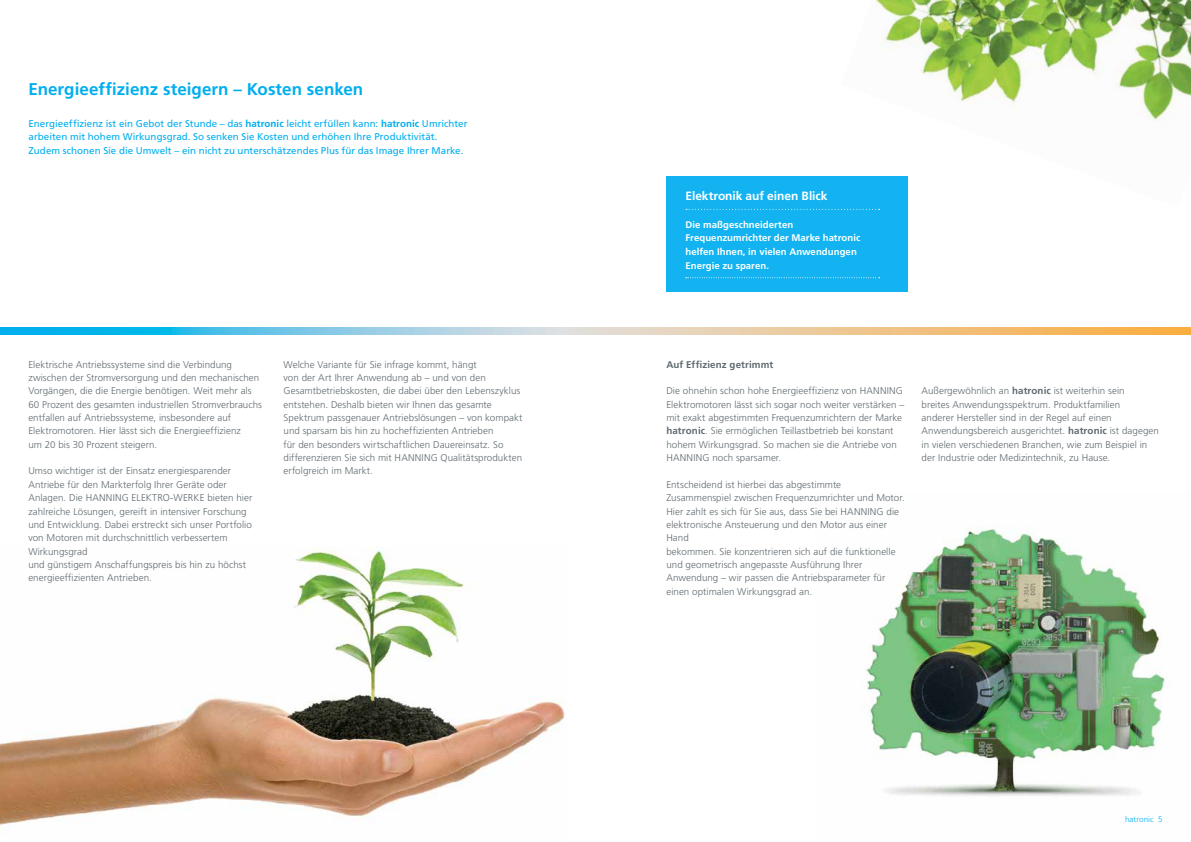
<style>
.page{position:relative;width:1191px;height:842px;background:#fff}
.page>*{position:absolute;margin:0;border:0;box-sizing:border-box;transform-origin:0 0}
.t1{font:700 17px "Frutiger LT Pro";color:#00aeef}
.t2{font:700 12px "Frutiger LT Pro";letter-spacing:-.005em;color:#fff}
.t3{font:300 9.8px/13.4px "Frutiger LT Pro";letter-spacing:.005em;color:#606a70}
.t4{font:9.8px/13.4px "Frutiger LT Pro";color:#00aeef}
.t5{font:700 9.8px "Frutiger LT Pro";letter-spacing:.01em;color:#606a70}
.t6{font:700 9.6px/13.7px "Frutiger LT Pro";letter-spacing:.005em;color:#fff}
.t7{font:300 8px "Frutiger LT Pro";letter-spacing:.01em;color:#00aeef}
.s1{font-weight:700}
</style>
<div class="page">
<img style="left:865px;top:527px;width:303px;height:269px">
<img style="left:0;top:549px;width:565px;height:280px">
<svg style="left:0;top:327px;width:1191px;height:7px;background:#acc4b7"></svg>
<div style="left:666px;top:176px;width:241px;height:116px;background:#12b3f0"></div>
<svg style="left:686px;top:209px;width:193px;height:1px"></svg>
<svg style="left:686px;top:277px;width:193px;height:1px"></svg>
<img style="left:874px;top:0;width:317px;height:207px">
<h1 class="t1" style="left:28px;top:79px;width:336px">Energieeffizienz steigern – Kosten senken</h1>
<p class="t4" style="left:29px;top:117px;width:440px">Energieeffizienz ist ein Gebot der Stunde – das <span class="s1">hatronic</span> leicht erfüllen kann: <span class="s1">hatronic</span> Umrichter arbeiten mit hohem Wirkungsgrad. So senken Sie Kosten und erhöhen Ihre Produktivität.<br>Zudem schonen Sie die Umwelt – ein nicht zu unterschätzendes Plus für das Image Ihrer Marke.</p>
<p class="t3" style="left:28px;top:357px;width:235px">Elektrische Antriebssysteme sind die Verbindung zwischen der Stromversorgung und den mechanischen Vorgängen, die die Energie benötigen. Weit mehr als 60 Prozent des gesamten industriellen Stromverbrauchs entfallen auf Antriebssysteme, insbesondere auf Elektromotoren. Hier lässt sich die Energieeffizienz<br>um 20 bis 30 Prozent steigern.</p>
<p class="t3" style="left:28px;top:464px;width:226px">Umso wichtiger ist der Einsatz energiesparender Antriebe für den Markterfolg Ihrer Geräte oder Anlagen. Die HANNING ELEKTRO-WERKE bieten hier zahlreiche Lösungen, gereift in intensiver Forschung und Entwicklung. Dabei erstreckt sich unser Portfolio von Motoren mit durchschnittlich verbessertem Wirkungsgrad<br>und günstigem Anschaffungspreis bis hin zu höchst energieeffizienten Antrieben.</p>
<p class="t3" style="left:283px;top:357px;width:240px">Welche Variante für Sie infrage kommt, hängt<br>von der Art Ihrer Anwendung ab – und von den Gesamtbetriebskosten, die dabei über den Lebenszyklus entstehen. Deshalb bieten wir Ihnen das gesamte Spektrum passgenauer Antriebslösungen – von kompakt und sparsam bis hin zu hocheffizienten Antrieben<br>für den besonders wirtschaftlichen Dauereinsatz. So differenzieren Sie sich mit HANNING Qualitätsprodukten erfolgreich im Markt.</p>
<p class="t2" style="left:685px;top:189px;width:143px">Elektronik auf einen Blick</p>
<p class="t6" style="left:685px;top:218px;width:176px">Die maßgeschneiderten<br>Frequenzumrichter der Marke hatronic helfen Ihnen, in vielen Anwendungen<br>Energie zu sparen.</p>
<p class="t5" style="left:666px;top:358px;width:108px">Auf Effizienz getrimmt</p>
<p class="t3" style="left:666px;top:384px;width:239px">Die ohnehin schon hohe Energieeffizienz von HANNING Elektromotoren lässt sich sogar noch weiter verstärken – mit exakt abgestimmten Frequenzumrichtern der Marke <span class="s1">hatronic</span>. Sie ermöglichen Teillastbetrieb bei konstant hohem Wirkungsgrad. So machen sie die Antriebe von HANNING noch sparsamer.</p>
<p class="t3" style="left:666px;top:478px;width:240px">Entscheidend ist hierbei das abgestimmte Zusammenspiel zwischen Frequenzumrichter und Motor.<br>Hier zahlt es sich für Sie aus, dass Sie bei HANNING die elektronische Ansteuerung und den Motor aus einer Hand<br>bekommen. Sie konzentrieren sich auf die funktionelle und geometrisch angepasste Ausführung Ihrer Anwendung – wir passen die Antriebsparameter für einen optimalen Wirkungsgrad an.</p>
<p class="t3" style="left:921px;top:384px;width:239px">Außergewöhnlich an <span class="s1">hatronic</span> ist weiterhin sein<br>breites Anwendungsspektrum. Produktfamilien<br>anderer Hersteller sind in der Regel auf einen Anwendungsbereich ausgerichtet. <span class="s1">hatronic</span> ist dagegen in vielen verschiedenen Branchen, wie zum Beispiel in der Industrie oder Medizintechnik, zu Hause.</p>
<p class="t7" style="left:1125px;top:814px;width:39px">hatronic 5</p>
</div>
